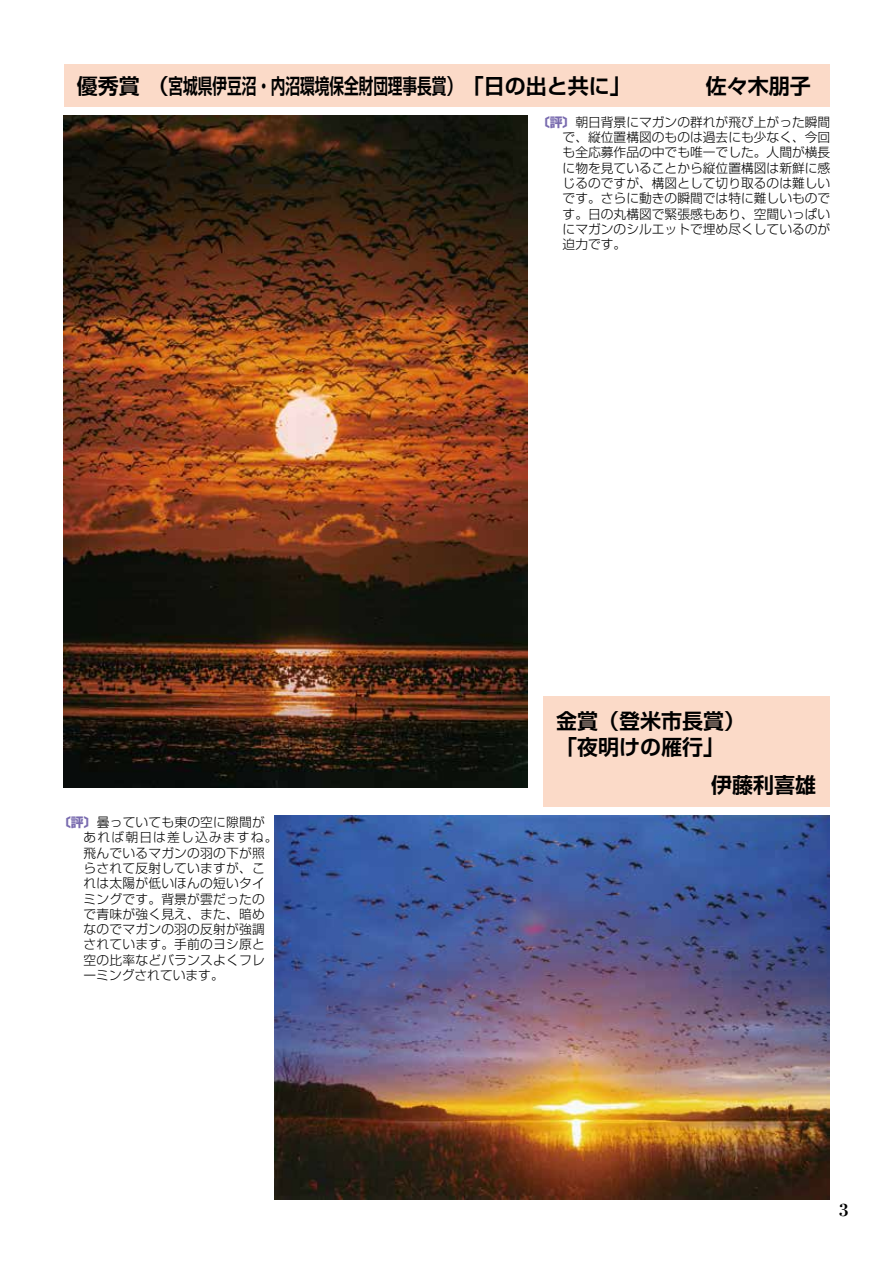
<style>
.page{position:relative;width:893px;height:1263px;background:#fff}
.page>*{position:absolute;margin:0;border:0;box-sizing:border-box;transform-origin:0 0}
.t1{font:700 21px/25.5px "Shin Go Pro De";color:#000}
.t2{font:700 expanded 16.5px "Ryumin Pro";color:#000}
.t3{font:300 12.75px/15.3px "Shin Go Pro";letter-spacing:.015em;color:#000;text-align:justify}
.s1{font-weight:700;color:#796baf}
</style>
<div class="page">
<div style="left:64px;top:64px;width:765px;height:42px;background:#fbdac8"></div>
<div style="left:543px;top:696px;width:287px;height:111px;background:#fbdac8"></div>
<img style="left:64px;top:116px;width:464px;height:671px">
<img style="left:274px;top:816px;width:556px;height:384px">
<h1 class="t1" style="left:77px;top:71px;width:576px">優秀賞（宮城県伊豆沼・内沼環境保全財団理事長賞）「日の出と共に」　</h1>
<h1 class="t1" style="left:706px;top:71px;width:106px">佐々木朋子</h1>
<p class="t3" style="left:563px;top:113px;width:269px;text-indent:-26px"><span class="s1">〔評〕</span>朝日背景にマガンの群れが飛び上がった瞬間で、縦位置構図のものは過去にも少なく、今回も全応募作品の中でも唯一でした。人間が横長に物を見ていることから縦位置構図は新鮮に感じるのですが、構図として切り取るのは難しいです。さらに動きの瞬間では特に難しいものです。日の丸構図で緊張感もあり、空間いっぱいにマガンのシルエットで埋め尽くしているのが迫力です。</p>
<p class="t3" style="left:84px;top:813px;width:195px;text-align:left;text-indent:-26px"><span class="s1">〔評〕</span>曇っていても東の空に隙間があれば朝日は差し込みますね。飛んでいるマガンの羽の下が照らされて反射していますが、これは太陽が低いほんの短いタイミングです。背景が雲だったので青味が強く見え、また、暗めなのでマガンの羽の反射が強調されています。手前のヨシ原と空の比率などバランスよくフレーミングされています。</p>
<h1 class="t1" style="left:556px;top:706px;width:190px">金賞（登米市長賞(「夜明けの雁行「</h1>
<h1 class="t1" style="left:711px;top:770px;width:106px">伊藤利喜雄</h1>
<p class="t2" style="left:836px;top:1197px;width:18px">３</p>
</div>
